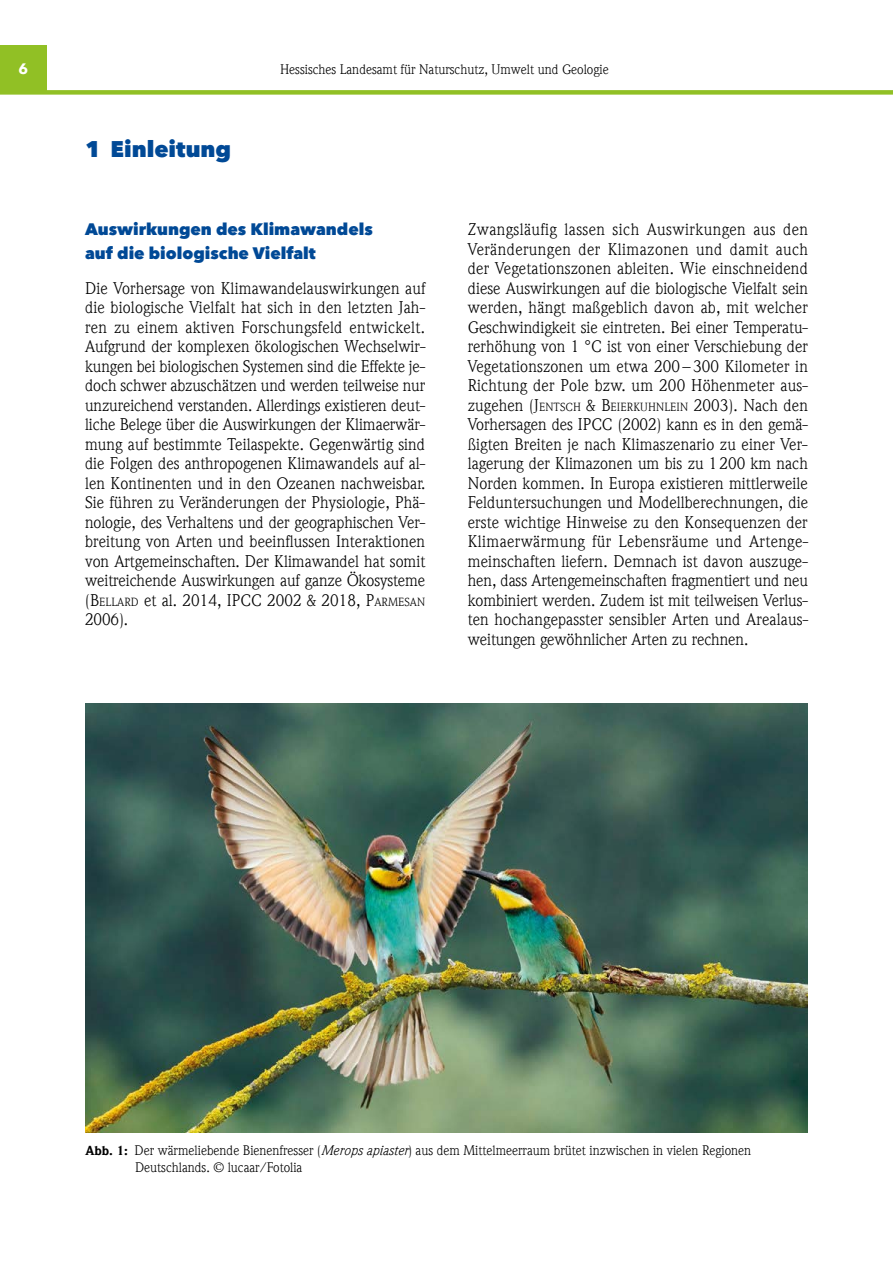
<style>
.page{position:relative;width:893px;height:1263px;background:#fff}
.page>*{position:absolute;margin:0;border:0;box-sizing:border-box;transform-origin:0 0}
.t1{font:800 22.5px "Avenir Next LT Pro";color:#004996}
.t2{font:16.5px/19.5px "ITC Weidemann Com";letter-spacing:-.005em;color:#000;text-align:justify}
.t3{font:800 16.5px/24px "Avenir Next LT Pro";color:#004996}
.t4{font:700 15px "Avenir Next LT Pro";color:#fff}
.t5{font:13.5px/16.2px "ITC Weidemann Com";color:#000}
.s1{font-style:inherit}
.s2{font-size:11.55px}
.s3{font-weight:900;font-size:12.75px}
.s4{font-style:italic}
</style>
<div class="page">
<img style="left:85px;top:703px;width:723px;height:430px">
<div style="left:0;top:45px;width:47px;height:49px;background:#91c025"></div>
<div style="left:0;top:90px;width:893px;height:5px;background:#91c025"></div>
<p class="t4" style="left:19px;top:60px;width:11px">6</p>
<p class="t5" style="left:280px;top:62px;width:330px">Hessisches Landesamt für Naturschutz, Umwelt und Geologie</p>
<h1 class="t1" style="left:85px;top:135px;width:148px">1 Einleitung</h1>
<p class="t3" style="left:85px;top:217px;width:289px">Auswirkungen des Klimawandels auf die biologische Vielfalt</p>
<p class="t2" style="left:85px;top:278px;width:342px">Die Vorhersage von Klimawandelauswirkungen auf die biologische Vielfalt hat sich in den letzten Jah&shy;ren zu einem aktiven Forschungsfeld entwickelt.<br>Aufgrund der komplexen ökologischen Wechselwir&shy;kungen bei biologischen Systemen sind die Effekte je&shy;doch schwer abzuschätzen und werden teilweise nur unzureichend verstanden. Allerdings existieren deut&shy;liche Belege über die Auswirkungen der Klimaerwär&shy;mung auf bestimmte Teilaspekte. Gegenwärtig sind die Folgen des anthropogenen Klimawandels auf al&shy;len Kontinenten und in den Ozeanen nachweisbar.<br>Sie führen zu Veränderungen der Physiologie, Phä&shy;nologie, des Verhaltens und der geographischen Ver&shy;breitung von Arten und beeinflussen Interaktionen von Artgemeinschaften. Der Klimawandel hat somit weitreichende Auswirkungen auf ganze Ökosysteme (<span class="s1">B</span><span class="s2">ELLARD</span> et al. 2014, IPCC 2002 &amp; 2018, <span class="s1">P</span><span class="s2">ARMESAN </span>2006).</p>
<p class="t2" style="left:468px;top:220px;width:342px">Zwangsläufig lassen sich Auswirkungen aus den Veränderungen der Klimazonen und damit auch der Vegetationszonen ableiten. Wie einschneidend diese Auswirkungen auf die biologische Vielfalt sein werden, hängt maßgeblich davon ab, mit welcher Geschwindigkeit sie eintreten. Bei einer Temperatu&shy;rerhöhung von 1 °C ist von einer Verschiebung der Vegetationszonen um etwa 200 – 300 Kilometer in Richtung der Pole bzw. um 200 Höhenmeter aus&shy;zugehen (<span class="s1">J</span><span class="s2">ENTSCH</span> <span class="s1">&amp; B</span><span class="s2">EIERKUHNLEIN</span> 2003). Nach den Vorhersagen des IPCC (2002) kann es in den gemä&shy;ßigten Breiten je nach Klimaszenario zu einer Ver&shy;lagerung der Klimazonen um bis zu 1 200 km nach Norden kommen. In Europa existieren mittlerweile Felduntersuchungen und Modellberechnungen, die erste wichtige Hinweise zu den Konsequenzen der Klimaerwärmung für Lebensräume und Artenge&shy;meinschaften liefern. Demnach ist davon auszuge&shy;hen, dass Artengemeinschaften fragmentiert und neu kombiniert werden. Zudem ist mit teilweisen Verlus&shy;ten hochangepasster sensibler Arten und Arealaus&shy;weitungen gewöhnlicher Arten zu rechnen.</p>
<p class="t5" style="left:135px;top:1143px;width:618px;text-indent:-49px"><span class="s3">Abb. 1:</span> Der wärmeliebende Bienenfresser (<span class="s4">Merops apiaster</span>) aus dem Mittelmeerraum brütet inzwischen in vielen Regionen<br>Deutschlands. © lucaar/Fotolia</p>
</div>
